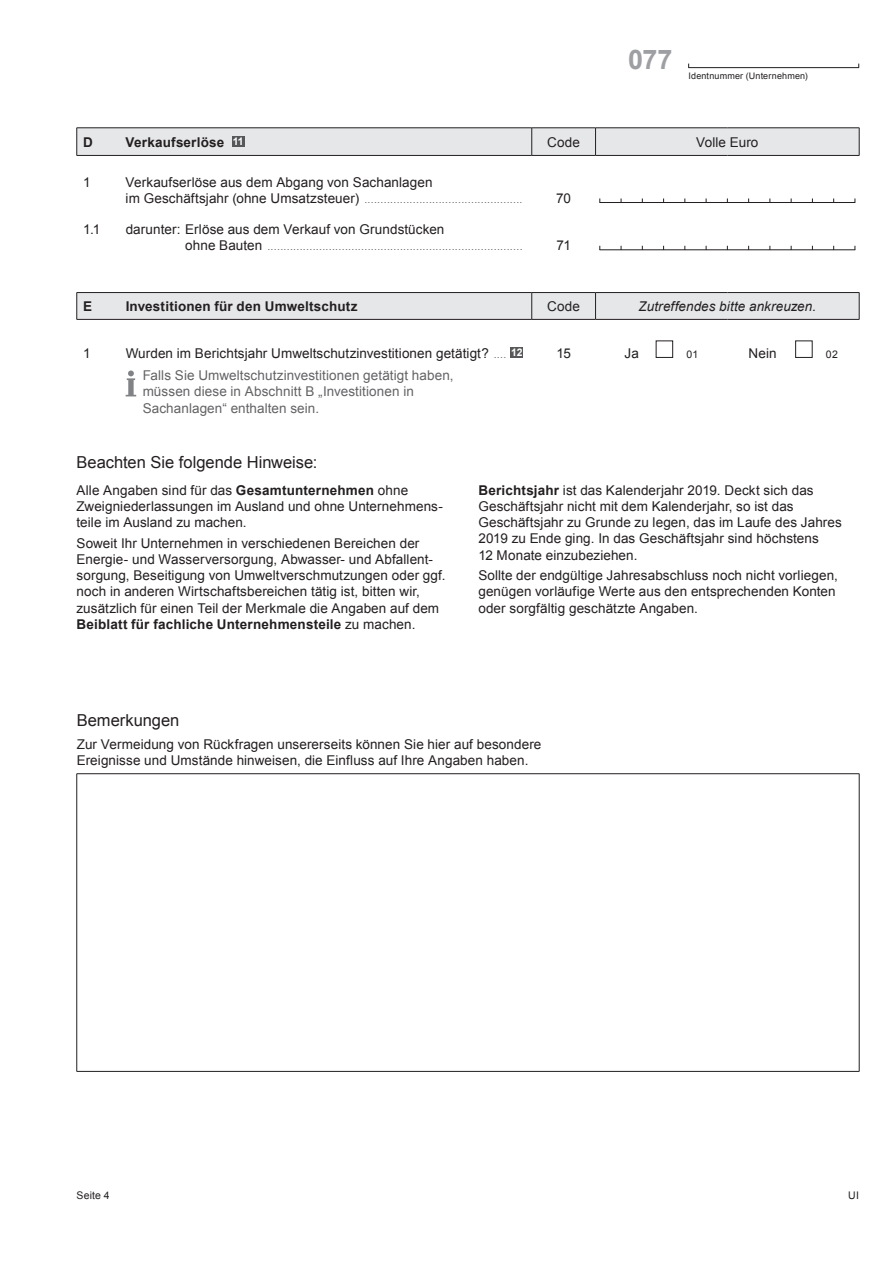
<style>
.page{position:relative;width:893px;height:1263px;background:#fff}
.page>*{position:absolute;margin:0;border:0;box-sizing:border-box;transform-origin:0 0}
.t1{font:700 27px "Arial";color:#9d9fa2}
.t2{font:16.5px "Arial";color:#231f20}
.t3{font:13.5px/16.2px "Arial";letter-spacing:.005em;color:#231f20}
.t4{font:13.5px/16.2px "Arial";letter-spacing:.005em;color:#636366}
.t5{font:700 13.5px "Arial";letter-spacing:.01em;color:#231f20}
.t6{font:italic 13.5px "Arial";letter-spacing:.005em;color:#231f20}
.t7{font:10.5px "Arial";color:#6c6d70}
.t8{font:10.5px "Arial";letter-spacing:.02em;color:#231f20}
.t9{font:9px "Arial";letter-spacing:.02em;color:#231f20}
.s1{font-size:10.5px;color:#fff}
.s2{font-size:13.5px;color:#231f20}
.s3{font-size:10.5px;color:#6c6d70}
.s4{font-weight:700;font-size:10.5px;color:#fff}
.s5{font-weight:700}
</style>
<div class="page">
<svg style="left:78px;top:129px;width:781px;height:190px"></svg>
<hr style="left:77px;top:128px;width:455px;height:1px;background:#231f20">
<svg style="left:77px;top:128px;width:1px;height:27px"></svg>
<hr style="left:532px;top:128px;width:64px;height:1px;background:#231f20">
<svg style="left:531px;top:128px;width:1px;height:27px"></svg>
<hr style="left:596px;top:128px;width:131px;height:1px;background:#231f20">
<svg style="left:595px;top:129px;width:1px;height:26px"></svg>
<hr style="left:727px;top:128px;width:132px;height:1px;background:#231f20">
<svg style="left:859px;top:128px;width:1px;height:27px"></svg>
<hr style="left:77px;top:155px;width:455px;height:1px;background:#231f20">
<hr style="left:532px;top:155px;width:64px;height:1px;background:#231f20">
<hr style="left:596px;top:155px;width:131px;height:1px;background:#231f20">
<hr style="left:727px;top:155px;width:132px;height:1px;background:#231f20">
<hr style="left:77px;top:292px;width:455px;height:1px;background:#231f20">
<svg style="left:77px;top:293px;width:1px;height:26px"></svg>
<hr style="left:532px;top:292px;width:64px;height:1px;background:#231f20">
<svg style="left:531px;top:293px;width:1px;height:26px"></svg>
<hr style="left:596px;top:292px;width:131px;height:1px;background:#231f20">
<svg style="left:595px;top:293px;width:1px;height:26px"></svg>
<hr style="left:727px;top:292px;width:132px;height:1px;background:#231f20">
<svg style="left:859px;top:293px;width:1px;height:26px"></svg>
<hr style="left:77px;top:319px;width:455px;height:1px;background:#231f20">
<hr style="left:532px;top:319px;width:64px;height:1px;background:#231f20">
<hr style="left:596px;top:319px;width:131px;height:1px;background:#231f20">
<hr style="left:727px;top:319px;width:132px;height:1px;background:#231f20">
<div style="left:232px;top:136px;width:13px;height:11px;background:#57585a"></div>
<div style="left:600px;top:179px;width:255px;height:24px;background:#fff"></div>
<hr style="left:600px;top:202px;width:255px;height:1px;background:#231f20">
<div style="left:600px;top:227px;width:255px;height:23px;background:#fff"></div>
<hr style="left:600px;top:250px;width:255px;height:1px;background:#231f20">
<div style="left:510px;top:347px;width:13px;height:11px;background:#57585a"></div>
<div style="left:656px;top:341px;width:17px;height:17px;border:1px solid #231f20"></div>
<div style="left:795px;top:341px;width:17px;height:17px;border:1px solid #231f20"></div>
<svg style="left:126px;top:370px;width:10px;height:26px"></svg>
<hr style="left:77px;top:773px;width:782px;height:1px;background:#231f20">
<hr style="left:77px;top:774px;width:1px;height:297px;background:#231f20">
<hr style="left:859px;top:774px;width:1px;height:297px;background:#231f20">
<hr style="left:77px;top:1071px;width:782px;height:1px;background:#231f20">
<hr style="left:688px;top:67px;width:171px;height:1px;background:#231f20">
<h1 class="t1" style="left:628px;top:41px;width:46px">077</h1>
<p class="t9" style="left:688px;top:70px;width:121px">Identnummer (Unternehmen)</p>
<p class="t5" style="left:83px;top:133px;width:11px">D</p>
<p class="t5" style="left:126px;top:133px;width:120px">Verkaufserlöse <span class="s1">11</span></p>
<p class="t3" style="left:547px;top:134px;width:34px">Code</p>
<p class="t3" style="left:696px;top:134px;width:64px">Volle Euro</p>
<p class="t3" style="left:83px;top:174px;width:9px">1</p>
<p class="t3" style="left:126px;top:174px;width:308px">Verkaufserlöse aus dem Abgang von Sachanlagen</p>
<p class="t7" style="left:126px;top:192px;width:398px"><span class="s2">im Geschäftsjahr (ohne Umsatzsteuer)</span> .................................................</p>
<p class="t3" style="left:556px;top:190px;width:16px">70</p>
<p class="t3" style="left:83px;top:221px;width:19px">1.1</p>
<p class="t3" style="left:126px;top:221px;width:320px">darunter: Erlöse aus dem Verkauf von Grundstücken</p>
<p class="t7" style="left:185px;top:239px;width:339px"><span class="s2">ohne Bauten</span> ...............................................................................</p>
<p class="t3" style="left:556px;top:237px;width:16px">71</p>
<p class="t5" style="left:83px;top:297px;width:11px">E</p>
<p class="t5" style="left:126px;top:297px;width:233px">Investitionen für den Umweltschutz</p>
<p class="t3" style="left:547px;top:298px;width:34px">Code</p>
<p class="t6" style="left:639px;top:297px;width:179px">Zutreffendes bitte ankreuzen.</p>
<p class="t3" style="left:83px;top:345px;width:9px">1</p>
<p class="t3" style="left:126px;top:345px;width:398px">Wurden im Berichtsjahr Umweltschutzinvestitionen getätigt? <span class="s3">....</span> <span class="s4">12</span></p>
<p class="t3" style="left:556px;top:345px;width:16px">15</p>
<p class="t3" style="left:624px;top:345px;width:16px">Ja</p>
<p class="t8" style="left:686px;top:347px;width:13px">01</p>
<p class="t3" style="left:749px;top:345px;width:30px">Nein</p>
<p class="t8" style="left:826px;top:347px;width:14px">02</p>
<p class="t4" style="left:143px;top:368px;width:312px">Falls Sie Umweltschutzinvestitionen getätigt haben, müssen diese in Abschnitt B „Investitionen in<br>Sachanlagen“ enthalten sein.</p>
<p class="t2" style="left:77px;top:451px;width:242px">Beachten Sie folgende Hinweise:</p>
<p class="t3" style="left:77px;top:482px;width:368px">Alle Angaben sind für das <span class="s5">Gesamtunternehmen</span> ohne<br>Zweigniederlassungen im Ausland und ohne Unternehmens&shy;teile im Ausland zu machen.</p>
<p class="t3" style="left:77px;top:535px;width:370px">Soweit Ihr Unternehmen in verschiedenen Bereichen der Energie- und Wasserversorgung, Abwasser- und Abfallent&shy;sorgung, Beseitigung von Umweltverschmutzungen oder ggf. noch in anderen Wirtschaftsbereichen tätig ist, bitten wir, zusätzlich für einen Teil der Merkmale die Angaben auf dem <span class="s5">Beiblatt für fachliche Unternehmensteile</span> zu machen.</p>
<p class="t3" style="left:478px;top:482px;width:365px"><span class="s5">Berichtsjahr</span> ist das Kalenderjahr 2019. Deckt sich das Geschäftsjahr nicht mit dem Kalenderjahr, so ist das Geschäftsjahr zu Grunde zu legen, das im Laufe des Jahres 2019 zu Ende ging. In das Geschäftsjahr sind höchstens<br>12 Monate einzubeziehen.</p>
<p class="t3" style="left:478px;top:567px;width:361px">Sollte der endgültige Jahresabschluss noch nicht vorliegen, genügen vorläufige Werte aus den entsprechenden Konten oder sorgfältig geschätzte Angaben.</p>
<p class="t2" style="left:77px;top:710px;width:104px">Bemerkungen</p>
<p class="t3" style="left:77px;top:736px;width:466px">Zur Vermeidung von Rückfragen unsererseits können Sie hier auf besondere<br>Ereignisse und Umstände hinweisen, die Einfluss auf Ihre Angaben haben.</p>
<p class="t8" style="left:77px;top:1188px;width:35px">Seite 4</p>
<p class="t8" style="left:848px;top:1188px;width:12px">UI</p>
</div>
